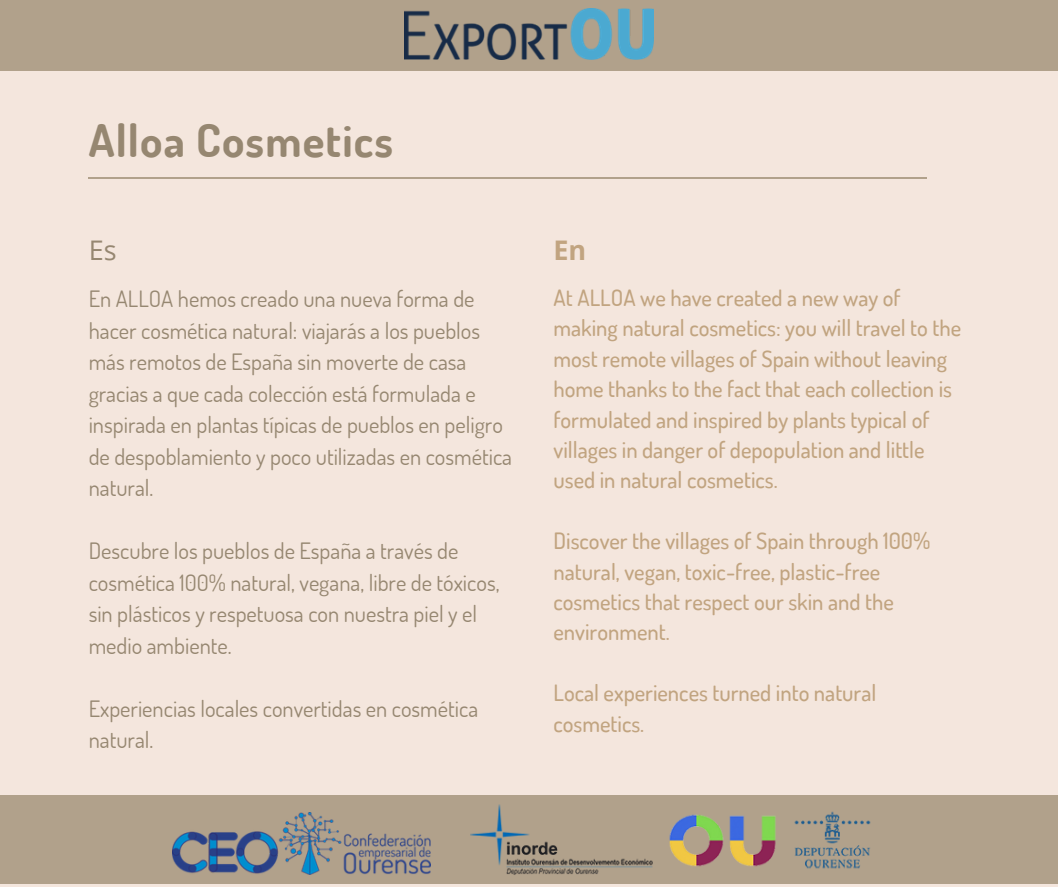
<style>
.page{position:relative;width:1058px;height:887px;background:#fff}
.page>*{position:absolute;margin:0;border:0;box-sizing:border-box;transform-origin:0 0}
.t1{font:700 45px "Dosis";letter-spacing:.025em;color:#968771}
.t2{font:27px "Open Sans";color:#968771}
.t3{font:700 27px "Open Sans";color:#c1a480}
.t4{font:22.5px/31.5px "Dosis";color:#968771}
.t5{font:500 22.5px/30.3px "Dosis";color:#c1a480}
</style>
<div class="page">
<div style="left:0;top:0;width:1058px;height:886px;background:#f4e6dd"></div>
<div style="left:0;top:0;width:1057px;height:71px;background:#b1a18b"></div>
<div style="left:0;top:795px;width:1057px;height:88px;background:#b1a18b"></div>
<hr style="left:89px;top:178px;width:838px;height:1px;background:#b1a18b">
<img style="left:470px;top:804px;width:401px;height:71px">
<img style="left:173px;top:812px;width:257px;height:62px">
<img style="left:404px;top:9px;width:250px;height:50px">
<p class="t1" style="left:89px;top:111px;width:306px">Alloa Cosmetics</p>
<p class="t2" style="left:89px;top:231px;width:29px">Es</p>
<p class="t3" style="left:553px;top:231px;width:34px">En</p>
<p class="t4" style="left:89px;top:282px;width:425px">En ALLOA hemos creado una nueva forma de hacer cosmética natural: viajarás a los pueblos más remotos de España sin moverte de casa gracias a que cada colección está formulada e inspirada en plantas típicas de pueblos en peligro de despoblamiento y poco utilizadas en cosmética natural.</p>
<p class="t4" style="left:89px;top:534px;width:412px">Descubre los pueblos de España a través de cosmética 100% natural, vegana, libre de tóxicos, sin plásticos y respetuosa con nuestra piel y el medio ambiente.</p>
<p class="t4" style="left:89px;top:692px;width:391px">Experiencias locales convertidas en cosmética natural.</p>
<p class="t5" style="left:553px;top:282px;width:409px">At ALLOA we have created a new way of making natural cosmetics: you will travel to the most remote villages of Spain without leaving home thanks to the fact that each collection is formulated and inspired by plants typical of villages in danger of depopulation and little used in natural cosmetics.</p>
<p class="t5" style="left:553px;top:525px;width:378px">Discover the villages of Spain through 100% natural, vegan, toxic-free, plastic-free cosmetics that respect our skin and the environment.</p>
<p class="t5" style="left:553px;top:677px;width:324px">Local experiences turned into natural cosmetics.</p>
</div>
